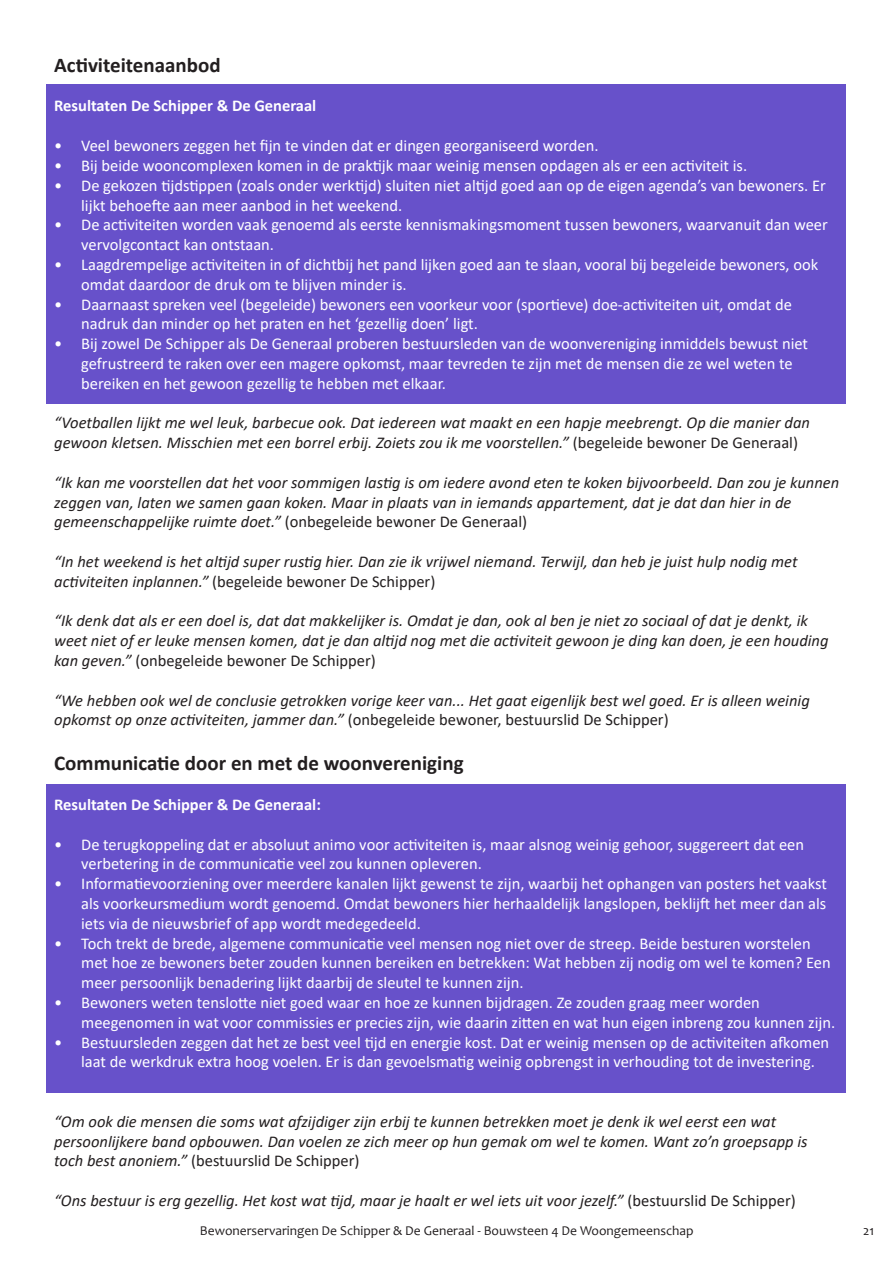
<style>
.page{position:relative;width:893px;height:1263px;background:#fff}
.page>*{position:absolute;margin:0;border:0;box-sizing:border-box;transform-origin:0 0}
.t1{font:700 21px "Calibri";color:#231f20}
.t2{font:16.5px/19.8px "Calibri";color:#fff}
.t3{font:italic 16.5px/19.8px "Calibri";color:#231f20}
.t4{font:700 16.5px "Calibri";color:#fff}
.t5{font:13.5px "Candara";color:#231f20}
.s1{font-style:normal}
</style>
<div class="page">
<div style="left:47px;top:784px;width:799px;height:309px;background:#6751ca"></div>
<div style="left:47px;top:85px;width:799px;height:319px;background:#6751ca"></div>
<p class="t1" style="left:54px;top:50px;width:168px">Activiteitenaanbod</p>
<p class="t4" style="left:54px;top:94px;width:264px">Resultaten De Schipper &amp; De Generaal</p>
<p class="t2" style="left:54px;top:135px;width:546px">• Veel bewoners zeggen het fijn te vinden dat er dingen georganiseerd worden.</p>
<p class="t2" style="left:54px;top:155px;width:694px">• Bij beide wooncomplexen komen in de praktijk maar weinig mensen opdagen als er een activiteit is.</p>
<p class="t2" style="left:81px;top:175px;width:746px;text-indent:-27px">• De gekozen tijdstippen (zoals onder werktijd) sluiten niet altijd goed aan op de eigen agenda’s van bewoners. Er lijkt behoefte aan meer aanbod in het weekend.</p>
<p class="t2" style="left:81px;top:214px;width:748px;text-indent:-27px">• De activiteiten worden vaak genoemd als eerste kennismakingsmoment tussen bewoners, waarvanuit dan weer vervolgcontact kan ontstaan.</p>
<p class="t2" style="left:81px;top:254px;width:739px;text-indent:-27px">• Laagdrempelige activiteiten in of dichtbij het pand lijken goed aan te slaan, vooral bij begeleide bewoners, ook omdat daardoor de druk om te blijven minder is.</p>
<p class="t2" style="left:81px;top:294px;width:712px;text-indent:-27px">• Daarnaast spreken veel (begeleide) bewoners een voorkeur voor (sportieve) doe-activiteiten uit, omdat de nadruk dan minder op het praten en het ‘gezellig doen’ ligt.</p>
<p class="t2" style="left:81px;top:333px;width:728px;text-indent:-27px">• Bij zowel De Schipper als De Generaal proberen bestuursleden van de woonvereniging inmiddels bewust niet gefrustreerd te raken over een magere opkomst, maar tevreden te zijn met de mensen die ze wel weten te bereiken en het gewoon gezellig te hebben met elkaar.</p>
<p class="t3" style="left:54px;top:412px;width:757px">“Voetballen lijkt me wel leuk, barbecue ook. Dat iedereen wat maakt en een hapje meebrengt. Op die manier dan gewoon kletsen. Misschien met een borrel erbij. Zoiets zou ik me voorstellen.” <span class="s1">(begeleide bewoner De Generaal)</span></p>
<p class="t3" style="left:54px;top:472px;width:786px">“Ik kan me voorstellen dat het voor sommigen lastig is om iedere avond eten te koken bijvoorbeeld. Dan zou je kunnen zeggen van, laten we samen gaan koken. Maar in plaats van in iemands appartement, dat je dat dan hier in de gemeenschappelijke ruimte doet.” <span class="s1">(onbegeleide bewoner De Generaal)</span></p>
<p class="t3" style="left:54px;top:551px;width:745px">“In het weekend is het altijd super rustig hier. Dan zie ik vrijwel niemand. Terwijl, dan heb je juist hulp nodig met activiteiten inplannen.” <span class="s1">(begeleide bewoner De Schipper)</span></p>
<p class="t3" style="left:54px;top:610px;width:776px">“Ik denk dat als er een doel is, dat dat makkelijker is. Omdat je dan, ook al ben je niet zo sociaal of dat je denkt, ik weet niet of er leuke mensen komen, dat je dan altijd nog met die activiteit gewoon je ding kan doen, je een houding kan geven.” <span class="s1">(onbegeleide bewoner De Schipper)</span></p>
<p class="t3" style="left:54px;top:689px;width:757px">“We hebben ook wel de conclusie getrokken vorige keer van... Het gaat eigenlijk best wel goed. Er is alleen weinig opkomst op onze activiteiten, jammer dan.” <span class="s1">(onbegeleide bewoner, bestuurslid De Schipper)</span></p>
<p class="t1" style="left:54px;top:748px;width:411px">Communicatie door en met de woonvereniging</p>
<p class="t4" style="left:54px;top:793px;width:268px">Resultaten De Schipper &amp; De Generaal:</p>
<p class="t2" style="left:81px;top:834px;width:724px;text-indent:-27px">• De terugkoppeling dat er absoluut animo voor activiteiten is, maar alsnog weinig gehoor, suggereert dat een verbetering in de communicatie veel zou kunnen opleveren.</p>
<p class="t2" style="left:81px;top:873px;width:747px;text-align:justify;text-indent:-27px">• Informatievoorziening over meerdere kanalen lijkt gewenst te zijn, waarbij het ophangen van posters het vaakst als voorkeursmedium wordt genoemd. Omdat bewoners hier herhaaldelijk langslopen, beklijft het meer dan als iets via de nieuwsbrief of app wordt medegedeeld.</p>
<p class="t2" style="left:81px;top:933px;width:751px;text-indent:-27px">• Toch trekt de brede, algemene communicatie veel mensen nog niet over de streep. Beide besturen worstelen met hoe ze bewoners beter zouden kunnen bereiken en betrekken: Wat hebben zij nodig om wel te komen? Een meer persoonlijk benadering lijkt daarbij de sleutel te kunnen zijn.</p>
<p class="t2" style="left:81px;top:992px;width:755px;text-indent:-27px">• Bewoners weten tenslotte niet goed waar en hoe ze kunnen bijdragen. Ze zouden graag meer worden meegenomen in wat voor commissies er precies zijn, wie daarin zitten en wat hun eigen inbreng zou kunnen zijn.</p>
<p class="t2" style="left:81px;top:1032px;width:749px;text-indent:-27px">• Bestuursleden zeggen dat het ze best veel tijd en energie kost. Dat er weinig mensen op de activiteiten afkomen laat de werkdruk extra hoog voelen. Er is dan gevoelsmatig weinig opbrengst in verhouding tot de investering.</p>
<p class="t3" style="left:54px;top:1111px;width:755px">“Om ook die mensen die soms wat afzijdiger zijn erbij te kunnen betrekken moet je denk ik wel eerst een wat persoonlijkere band opbouwen. Dan voelen ze zich meer op hun gemak om wel te komen. Want zo’n groepsapp is toch best anoniem.” <span class="s1">(bestuurslid De Schipper)</span></p>
<p class="t3" style="left:54px;top:1190px;width:743px">“Ons bestuur is erg gezellig. Het kost wat tijd, maar je haalt er wel iets uit voor jezelf.” <span class="s1">(bestuurslid De Schipper)</span></p>
<p class="t5" style="left:200px;top:1222px;width:495px">Bewonerservaringen De Schipper &amp; De Generaal - Bouwsteen 4 De Woongemeenschap</p>
<p class="t5" style="left:863px;top:1222px;width:12px">21</p>
</div>
